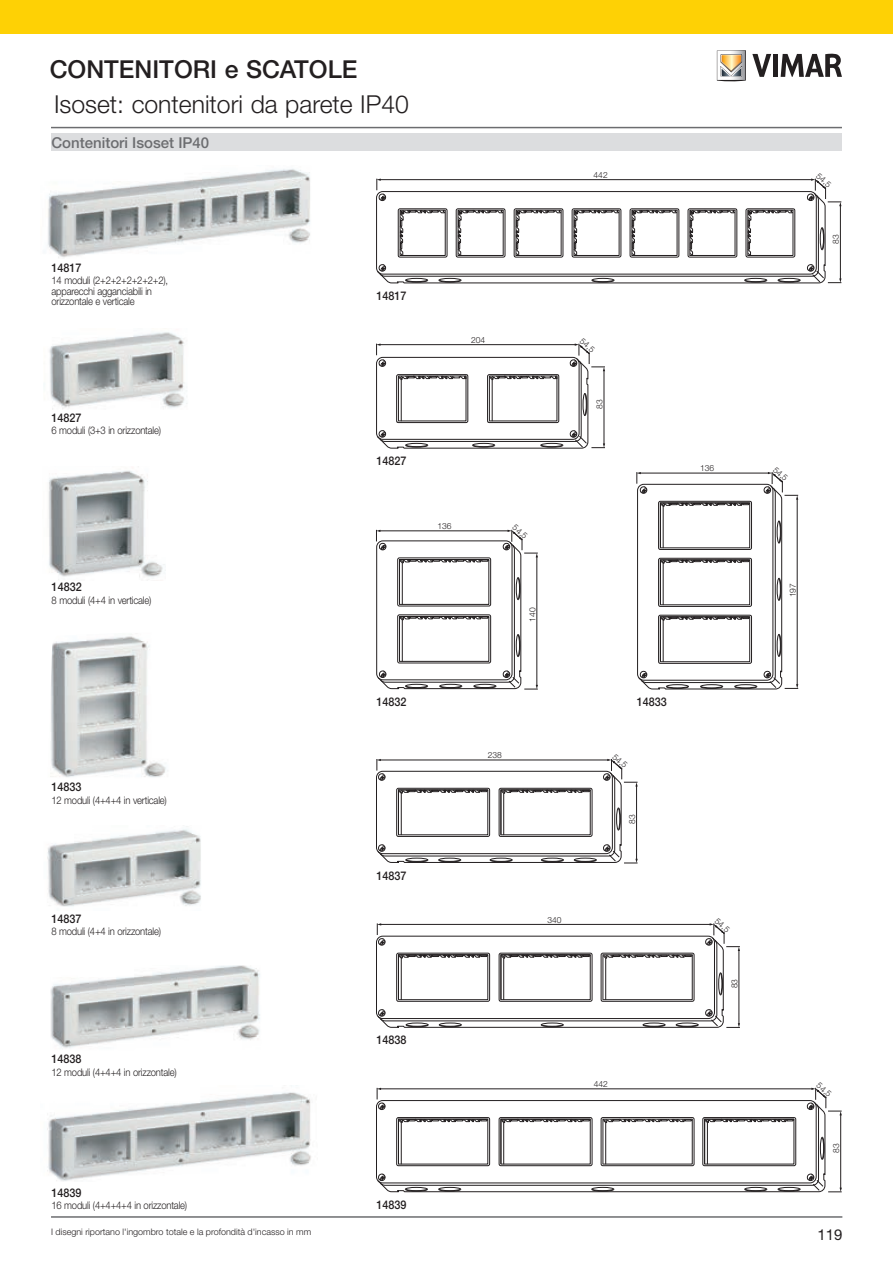
<style>
.page{position:relative;width:893px;height:1263px;background:#fff}
.page>*{position:absolute;margin:0;border:0;box-sizing:border-box;transform-origin:0 0}
.t1{font:300 24.75px "Helvetica Neue LT Std";color:#231f20}
.t2{font:500 24.75px "Helvetica Neue LT Std";color:#231f20}
.t3{font:500 15px "Helvetica Neue LT Std";color:#6c6d70}
.t4{font:15px "Helvetica Neue LT Std";color:#231f20}
.t5{font:500 12px "Helvetica Neue LT Std";color:#231f20;scale:.9 1}
.t6{font:300 10.5px/10.5px "Helvetica Neue LT Std";letter-spacing:-.02em;color:#231f20;scale:.9 1}
.t7{font:300 9px "Helvetica Neue LT Std";color:#231f20}
.t8{font:300 8.4px "Helvetica Neue LT Std";color:#231f20}
</style>
<div class="page">
<hr style="left:51px;top:1216px;width:791px;height:2px;background:#6c6d70">
<hr style="left:51px;top:127px;width:791px;height:1px;background:#6c6d70">
<div style="left:0;top:0;width:893px;height:34px;background:#fed105"></div>
<svg style="left:752px;top:54px;width:19px;height:23px"></svg>
<div style="left:773px;top:54px;width:5px;height:23px;background:#231f20"></div>
<svg style="left:781px;top:53px;width:61px;height:24px"></svg>
<svg style="left:717px;top:51px;width:29px;height:30px"></svg>
<img style="left:47px;top:1092px;width:264px;height:89px">
<img style="left:50px;top:636px;width:116px;height:141px">
<img style="left:50px;top:965px;width:210px;height:83px">
<img style="left:47px;top:169px;width:263px;height:89px">
<img style="left:49px;top:332px;width:138px;height:77px">
<img style="left:48px;top:471px;width:118px;height:109px">
<img style="left:47px;top:829px;width:154px;height:78px">
<svg style="left:376px;top:178px;width:465px;height:105px"></svg>
<svg style="left:376px;top:343px;width:229px;height:105px"></svg>
<svg style="left:637px;top:472px;width:161px;height:217px"></svg>
<svg style="left:376px;top:530px;width:162px;height:160px"></svg>
<svg style="left:376px;top:759px;width:262px;height:105px"></svg>
<svg style="left:376px;top:923px;width:364px;height:105px"></svg>
<svg style="left:376px;top:1088px;width:466px;height:104px"></svg>
<div style="left:51px;top:134px;width:791px;height:17px;background:#dcdddf"></div>
<h1 class="t2" style="left:50px;top:54px;width:309px">CONTENITORI e SCATOLE</h1>
<h1 class="t1" style="left:54px;top:89px;width:356px">Isoset: contenitori da parete IP40</h1>
<h2 class="t3" style="left:51px;top:134px;width:159px">Contenitori Isoset IP40</h2>
<p class="t5" style="left:52px;top:260px;width:35px">14817</p>
<p class="t6" style="left:52px;top:275px;width:131px">14 moduli (2+2+2+2+2+2+2), apparecchi agganciabili in orizzontale e verticale</p>
<p class="t5" style="left:52px;top:410px;width:35px">14827</p>
<p class="t6" style="left:52px;top:425px;width:123px">6 moduli (3+3 in orizzontale)</p>
<p class="t5" style="left:52px;top:580px;width:35px">14832</p>
<p class="t6" style="left:52px;top:594px;width:112px">8 moduli (4+4 in verticale)</p>
<p class="t5" style="left:51px;top:780px;width:35px">14833</p>
<p class="t6" style="left:51px;top:794px;width:130px">12 moduli (4+4+4 in verticale)</p>
<p class="t5" style="left:51px;top:911px;width:35px">14837</p>
<p class="t6" style="left:51px;top:926px;width:123px">8 moduli (4+4 in orizzontale)</p>
<p class="t5" style="left:51px;top:1052px;width:35px">14838</p>
<p class="t6" style="left:51px;top:1067px;width:141px">12 moduli (4+4+4 in orizzontale)</p>
<p class="t8" style="left:594px;top:170px;width:16px">442</p>
<p class="t5" style="left:376px;top:289px;width:35px">14817</p>
<p class="t8" style="left:471px;top:335px;width:16px">204</p>
<p class="t5" style="left:376px;top:454px;width:35px">14827</p>
<p class="t8" style="left:438px;top:521px;width:16px">136</p>
<p class="t8" style="left:517px;top:522px;width:18px;rotate:40deg">54,5</p>
<p class="t8" style="left:527px;top:622px;width:16px;rotate:-90deg">140</p>
<p class="t8" style="left:584px;top:336px;width:18px;rotate:40deg">54,5</p>
<p class="t8" style="left:594px;top:409px;width:11px;rotate:-90deg">83</p>
<p class="t5" style="left:376px;top:694px;width:35px">14832</p>
<p class="t5" style="left:637px;top:694px;width:35px">14833</p>
<p class="t5" style="left:376px;top:868px;width:35px">14837</p>
<p class="t5" style="left:376px;top:1033px;width:35px">14838</p>
<p class="t8" style="left:488px;top:750px;width:16px">238</p>
<p class="t8" style="left:547px;top:914px;width:16px">340</p>
<p class="t8" style="left:617px;top:751px;width:18px;rotate:40deg">54,5</p>
<p class="t8" style="left:627px;top:824px;width:11px;rotate:-90deg">83</p>
<p class="t8" style="left:594px;top:1079px;width:16px">442</p>
<p class="t8" style="left:700px;top:463px;width:16px">136</p>
<p class="t8" style="left:719px;top:916px;width:18px;rotate:40deg">54,5</p>
<p class="t8" style="left:729px;top:988px;width:11px;rotate:-90deg">83</p>
<p class="t5" style="left:51px;top:1185px;width:35px">14839</p>
<p class="t6" style="left:51px;top:1200px;width:152px">16 moduli (4+4+4+4 in orizzontale)</p>
<p class="t7" style="left:51px;top:1227px;width:262px">I disegni riportano l'ingombro totale e la profondità d'incasso in mm</p>
<p class="t5" style="left:376px;top:1197px;width:35px">14839</p>
<p class="t8" style="left:821px;top:171px;width:18px;rotate:40deg">54,5</p>
<p class="t8" style="left:831px;top:244px;width:11px;rotate:-90deg">83</p>
<p class="t8" style="left:777px;top:464px;width:18px;rotate:40deg">54,5</p>
<p class="t8" style="left:787px;top:597px;width:16px;rotate:-90deg">197</p>
<p class="t8" style="left:821px;top:1080px;width:18px;rotate:40deg">54,5</p>
<p class="t8" style="left:831px;top:1153px;width:11px;rotate:-90deg">83</p>
<h2 class="t4" style="left:817px;top:1225px;width:27px">119</h2>
</div>
